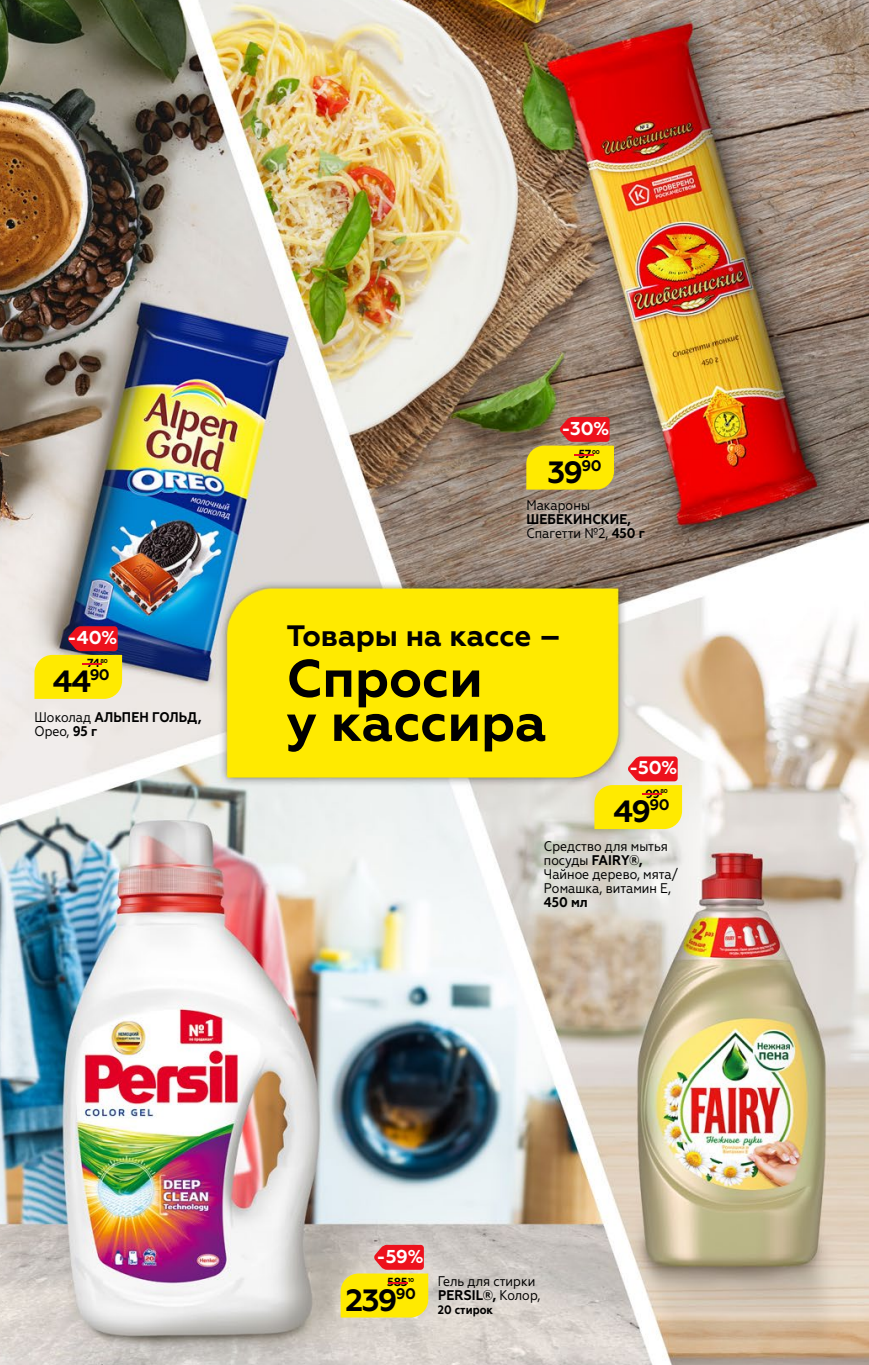
<style>
.page{position:relative;width:869px;height:1365px;background:#fff}
.page>*{position:absolute;margin:0;border:0;box-sizing:border-box;transform-origin:0 0}
.t1{font:700 52.68px/44.1px "Geometria";color:#000}
.t2{font:700 30.8px "Geometria";letter-spacing:-.06em;color:#000}
.t3{font:700 29.4px "Geometria";color:#000}
.t4{font:700 18.55px "Geometria";color:#fff}
.t5{font:14px/14px "Geometria Narrow";color:#000}
.t6{font:700 14px/14px "Geometria Narrow";letter-spacing:.01em;color:#000}
.t7{font:700 12.25px "Geometria Narrow";color:#000}
.t8{font:700 11.72px "Geometria";letter-spacing:-.03em;color:#000}
.t9{font:700 5.6px "Geometria";letter-spacing:-.03em;color:#000}
.s1{font-size:11.72px;color:#ed111c}
.s2{font-weight:400}
.s3{font-weight:700}
</style>
<div class="page">
<img style="left:0;top:0;width:868px;height:1364px">
<div style="left:227px;top:589px;width:389px;height:188px;background:#ffea00"></div>
<svg style="left:594px;top:756px;width:87px;height:73px;background:#f4c034"></svg>
<svg style="left:526px;top:417px;width:87px;height:72px;background:#dda71a"></svg>
<svg style="left:34px;top:626px;width:88px;height:72px;background:#e1ae2c"></svg>
<svg style="left:340px;top:1244px;width:88px;height:73px;background:#efbb35"></svg>
<svg style="left:516px;top:490px;width:138px;height:59px;background:#a49387"></svg>
<p class="t4" style="left:67px;top:626px;width:52px">-40%</p>
<p class="t9" style="left:76px;top:657px;width:34px"><span class="s1">-</span>80</p>
<p class="t8" style="left:87px;top:656px;width:15px">74</p>
<p class="t2" style="left:53px;top:662px;width:58px">44<sup>90</sup></p>
<p class="t6" style="left:34px;top:710px;width:168px"><span class="s2">Шоколад</span> АЛЬПЕН ГОЛЬД,<br><span class="s2">Орео,</span> 95 г</p>
<p class="t4" style="left:561px;top:417px;width:50px">-30%</p>
<p class="t9" style="left:567px;top:448px;width:34px"><span class="s1">-</span>00</p>
<p class="t8" style="left:578px;top:447px;width:15px">57</p>
<p class="t2" style="left:547px;top:453px;width:56px">39<sup>90</sup></p>
<p class="t5" style="left:526px;top:498px;width:120px">Макароны<br><span class="s3">ШЕБЕКИНСКИЕ,<br></span>Спагетти №2, <span class="s3">450 г</span></p>
<p class="t3" style="left:286px;top:618px;width:276px">Товары на кассе –</p>
<p class="t1" style="left:286px;top:657px;width:262px">Cпроси<br>у кассира</p>
<p class="t4" style="left:629px;top:756px;width:50px">-50%</p>
<p class="t9" style="left:635px;top:788px;width:34px"><span class="s1">-</span>80</p>
<p class="t8" style="left:645px;top:786px;width:16px">99</p>
<p class="t2" style="left:613px;top:793px;width:58px">49<sup>90</sup></p>
<p class="t5" style="left:543px;top:839px;width:136px">Средство для мытья посуды <span class="s3">FAIRY®,<br></span>Чайное дерево, мята/<br>Ромашка, витамин Е,<br><span class="s3">450 мл</span></p>
<p class="t4" style="left:376px;top:1244px;width:49px">-59%</p>
<p class="t9" style="left:382px;top:1276px;width:34px"><span class="s1">-</span>10</p>
<p class="t8" style="left:387px;top:1274px;width:22px">585</p>
<p class="t2" style="left:345px;top:1281px;width:72px">239<sup>90</sup></p>
<p class="t5" style="left:438px;top:1273px;width:104px">Гель для стирки<br><span class="s3">PERSIL®,</span> Колор,</p>
<p class="t7" style="left:438px;top:1301px;width:57px">20 стирок</p>
</div>
